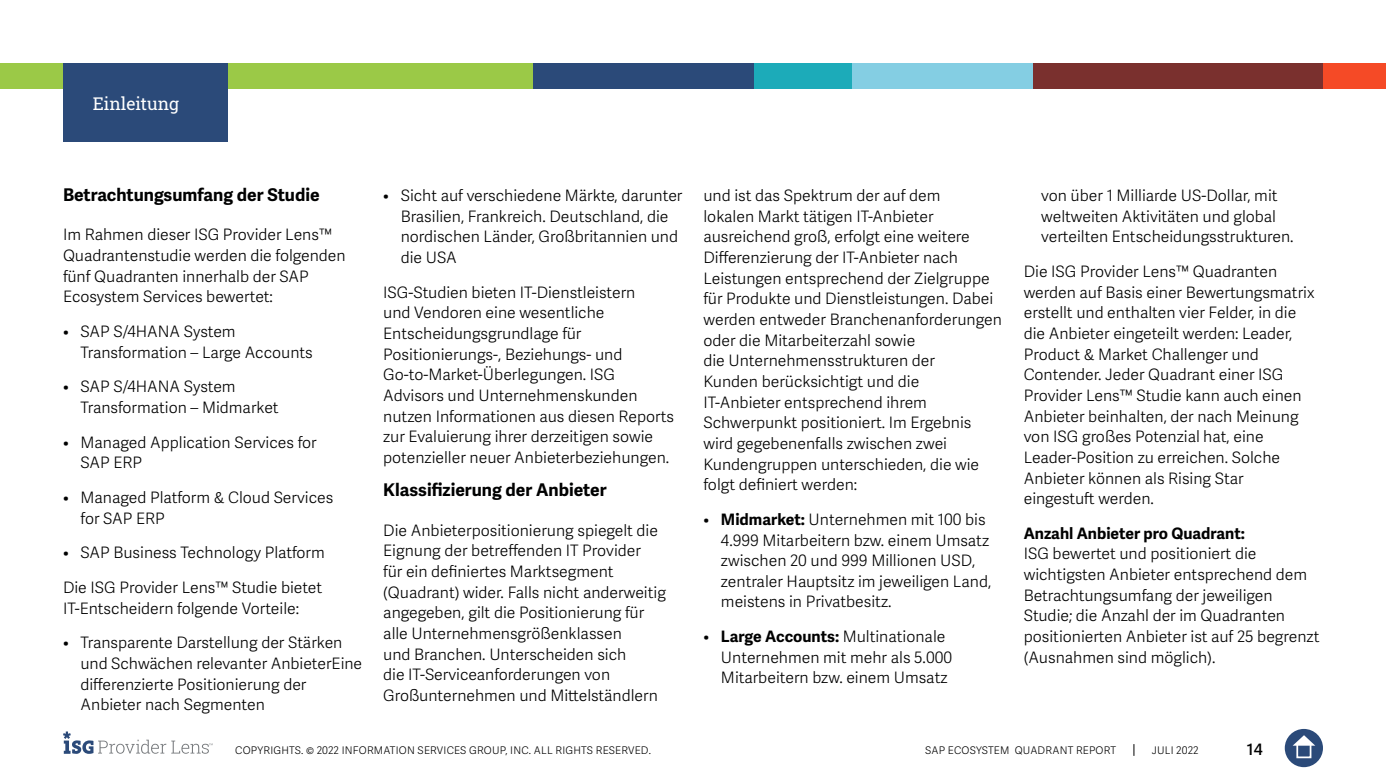
<style>
.page{position:relative;width:1386px;height:780px;background:#fff}
.page>*{position:absolute;margin:0;border:0;box-sizing:border-box;transform-origin:0 0}
.t1{font:700 17.5px "Adelle Sans";color:#000101}
.t2{font:17.5px "Roboto Slab ISG P Regular";color:#fff}
.t3{font:300 15.75px/20.7px "Adelle Sans";color:#000101}
.t4{font:700 15.75px "Adelle Sans";color:#000101}
.t5{font:600 15.75px "Adelle Sans";color:#000}
.t6{font:300 10.5px "Adelle Sans";letter-spacing:.02em;color:#000}
.s1{font-weight:700}
</style>
<div class="page">
<svg style="left:1133px;top:744px;width:1px;height:12px"></svg>
<div style="left:1285px;top:729px;width:38px;height:38px;background:#2b4a79;border-radius:50%"></div>
<svg style="left:1293px;top:735px;width:22px;height:10px"></svg>
<div style="left:1296px;top:743px;width:15px;height:15px;border:2px solid #fff"></div>
<svg style="left:63px;top:731px;width:150px;height:23px"></svg>
<div style="left:0;top:63px;width:533px;height:25px;background:#9bc947"></div>
<div style="left:533px;top:63px;width:223px;height:25px;background:#2b4a79"></div>
<div style="left:850px;top:63px;width:184px;height:25px;background:#84cee3"></div>
<div style="left:1323px;top:63px;width:63px;height:25px;background:#f54a26"></div>
<div style="left:1033px;top:63px;width:290px;height:25px;background:#7a302e"></div>
<div style="left:754px;top:63px;width:98px;height:25px;background:#1cabb9"></div>
<div style="left:63px;top:63px;width:165px;height:79px;background:#2b4a79"></div>
<p class="t2" style="left:93px;top:91px;width:88px">Einleitung</p>
<p class="t1" style="left:63px;top:184px;width:258px">Betrachtungsumfang der Studie</p>
<p class="t3" style="left:63px;top:225px;width:284px">Im Rahmen dieser ISG Provider Lens™ Quadrantenstudie werden die folgenden fünf Quadranten innerhalb der SAP Ecosystem Services bewertet:</p>
<p class="t3" style="left:80px;top:322px;width:234px;text-indent:-17px">• SAP S/4HANA System<br>Transformation – Large Accounts</p>
<p class="t3" style="left:80px;top:377px;width:200px;text-indent:-17px">• SAP S/4HANA System<br>Transformation – Midmarket</p>
<p class="t3" style="left:80px;top:432px;width:238px;text-indent:-17px">• Managed Application Services for<br>SAP ERP</p>
<p class="t3" style="left:80px;top:487px;width:254px;text-indent:-17px">• Managed Platform &amp; Cloud Services for SAP ERP</p>
<p class="t3" style="left:63px;top:543px;width:263px">• SAP Business Technology Platform</p>
<p class="t3" style="left:63px;top:577px;width:261px">Die ISG Provider Lens™ Studie bietet<br>IT-Entscheidern folgende Vorteile:</p>
<p class="t3" style="left:80px;top:633px;width:283px;text-indent:-17px">• Transparente Darstellung der Stärken und Schwächen relevanter AnbieterEine differenzierte Positionierung der Anbieter nach Segmenten</p>
<p class="t3" style="left:401px;top:185px;width:283px;text-indent:-17px">• Sicht auf verschiedene Märkte, darunter Brasilien, Frankreich. Deutschland, die nordischen Länder, Großbritannien und die USA</p>
<p class="t3" style="left:383px;top:282px;width:292px">ISG-Studien bieten IT-Dienstleistern<br>und Vendoren eine wesentliche Entscheidungsgrundlage für Positionierungs-, Beziehungs- und Go-to-Market-Überlegungen. ISG Advisors und Unternehmenskunden nutzen Informationen aus diesen Reports zur Evaluierung ihrer derzeitigen sowie potenzieller neuer Anbieterbeziehungen.</p>
<p class="t1" style="left:383px;top:479px;width:225px">Klassifizierung der Anbieter</p>
<p class="t3" style="left:383px;top:520px;width:284px">Die Anbieterpositionierung spiegelt die Eignung der betreffenden IT Provider<br>für ein definiertes Marktsegment (Quadrant) wider. Falls nicht anderweitig angegeben, gilt die Positionierung für alle Unternehmensgrößenklassen<br>und Branchen. Unterscheiden sich<br>die IT-Serviceanforderungen von Großunternehmen und Mittelständlern</p>
<p class="t3" style="left:703px;top:185px;width:300px">und ist das Spektrum der auf dem<br>lokalen Markt tätigen IT-Anbieter ausreichend groß, erfolgt eine weitere Differenzierung der IT-Anbieter nach Leistungen entsprechend der Zielgruppe für Produkte und Dienstleistungen. Dabei werden entweder Branchenanforderungen oder die Mitarbeiterzahl sowie<br>die Unternehmensstrukturen der<br>Kunden berücksichtigt und die<br>IT-Anbieter entsprechend ihrem Schwerpunkt positioniert. Im Ergebnis wird gegebenenfalls zwischen zwei Kundengruppen unterschieden, die wie folgt definiert werden:</p>
<p class="t3" style="left:721px;top:509px;width:272px;text-indent:-17px">• <span class="s1">Midmarket:</span> Unternehmen mit 100 bis 4.999 Mitarbeitern bzw. einem Umsatz zwischen 20 und 999 Millionen USD, zentraler Hauptsitz im jeweiligen Land, meistens in Privatbesitz.</p>
<p class="t3" style="left:721px;top:626px;width:233px;text-indent:-17px">• <span class="s1">Large Accounts:</span> Multinationale<br>Unternehmen mit mehr als 5.000<br>Mitarbeitern bzw. einem Umsatz</p>
<p class="t3" style="left:1041px;top:185px;width:254px">von über 1 Milliarde US-Dollar, mit weltweiten Aktivitäten und global verteilten Entscheidungsstrukturen.</p>
<p class="t3" style="left:1024px;top:261px;width:292px">Die ISG Provider Lens™ Quadranten werden auf Basis einer Bewertungsmatrix erstellt und enthalten vier Felder, in die die Anbieter eingeteilt werden: Leader, Product &amp; Market Challenger und Contender. Jeder Quadrant einer ISG Provider Lens™ Studie kann auch einen Anbieter beinhalten, der nach Meinung von ISG großes Potenzial hat, eine Leader-Position zu erreichen. Solche Anbieter können als Rising Star eingestuft werden.</p>
<p class="t4" style="left:1024px;top:523px;width:223px">Anzahl Anbieter pro Quadrant:</p>
<p class="t3" style="left:1024px;top:544px;width:297px">ISG bewertet und positioniert die wichtigsten Anbieter entsprechend dem Betrachtungsumfang der jeweiligen Studie; die Anzahl der im Quadranten positionierten Anbieter ist auf 25 begrenzt (Ausnahmen sind möglich).</p>
<p class="t6" style="left:235px;top:744px;width:417px">COPYRIGHTS. © 2022 INFORMATION SERVICES GROUP, INC. ALL RIGHTS RESERVED.</p>
<p class="t6" style="left:925px;top:744px;width:192px">SAP ECOSYSTEM QUADRANT REPORT</p>
<p class="t6" style="left:1152px;top:744px;width:48px">JULI 2022</p>
<p class="t5" style="left:1247px;top:740px;width:17px">14</p>
</div>
